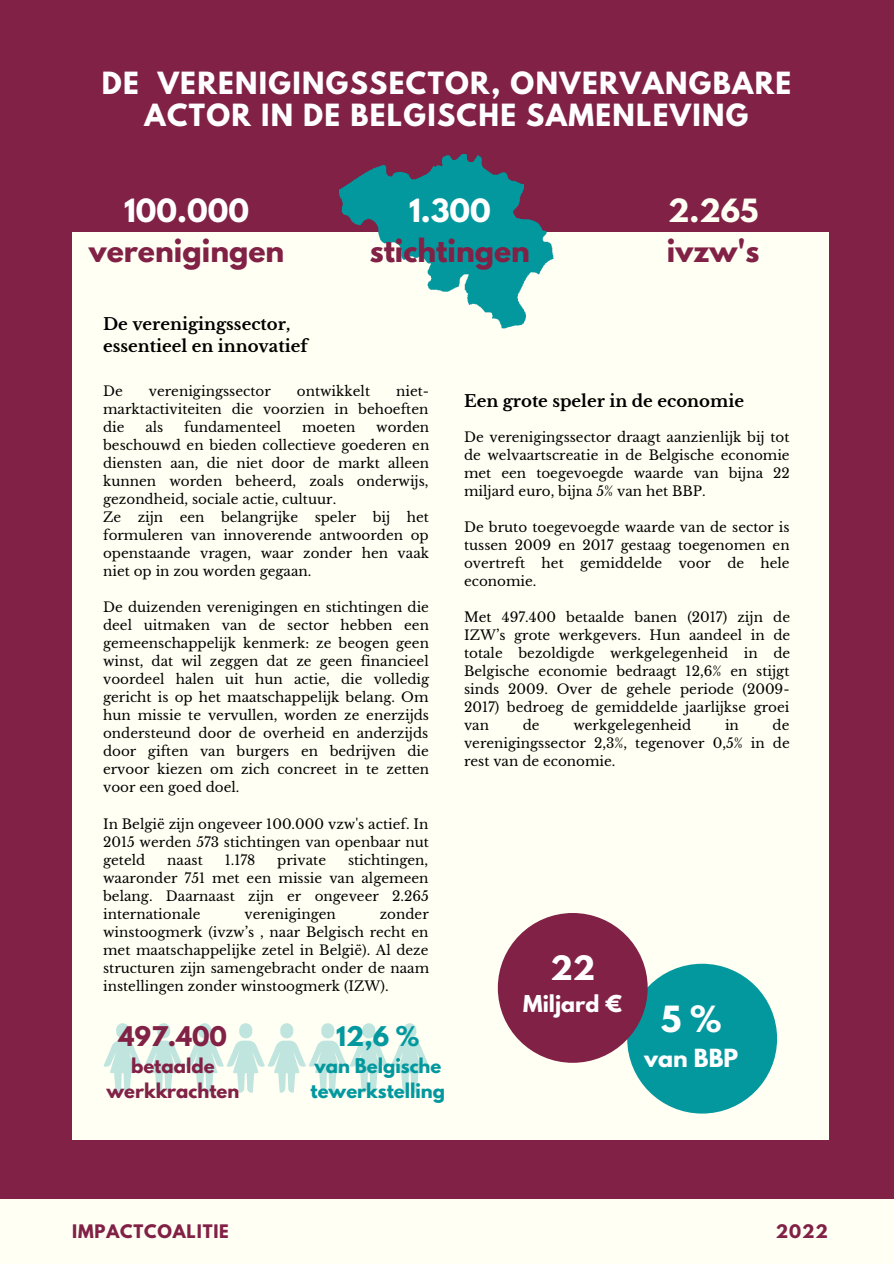
<style>
.page{position:relative;width:894px;height:1264px;background:#fff}
.page>*{position:absolute;margin:0;border:0;box-sizing:border-box;transform-origin:0 0}
.t1{font:700 31.95px "League Spartan";color:#fff}
.t2{font:700 29.7px "League Spartan";color:#fff}
.t3{font:700 28.35px/39.5px "League Spartan";color:#812146;text-align:center}
.t4{font:700 28.35px "League Spartan";color:#fff}
.t5{font:700 28.35px "League Spartan";color:#fffff4}
.t6{font:700 27.15px/31.5px "League Spartan";letter-spacing:.05em;color:#fff;text-align:center}
.t7{font:700 24px "League Spartan";color:#812146}
.t8{font:700 24px "League Spartan";color:#03989e}
.t9{font:700 22.2px "League Spartan";color:#fff}
.t10{font:700 20.55px "League Spartan";color:#fff}
.t11{font:700 18px/24.8px "League Spartan";color:#03989e}
.t12{font:700 18px "League Spartan";color:#812146}
.t13{font:700 16.5px "Libre Baskerville";color:#000}
.t14{font:700 16.5px "League Spartan";letter-spacing:.05em;color:#812146}
.t15{font:13.5px/18px "Libre Baskerville";color:#000;text-align:justify}
.s1{color:#fff}
</style>
<div class="page">
<div style="left:0;top:0;width:893px;height:1263px;background:#812146"></div>
<div style="left:72px;top:232px;width:756px;height:907px;background:#fffff4"></div>
<svg style="left:104px;top:1023px;width:325px;height:69px"></svg>
<img style="left:338px;top:154px;width:216px;height:175px">
<div style="left:0;top:1198px;width:893px;height:65px;background:#fffff4"></div>
<div style="left:627px;top:963px;width:149px;height:150px;background:#03989e;border-radius:50%"></div>
<div style="left:497px;top:913px;width:150px;height:149px;background:#812146;border-radius:50%"></div>
<p class="t6" style="left:102px;top:71px;width:690px">DE VERENIGINGSSECTOR, ONVERVANGBARE<br>ACTOR IN DE BELGISCHE SAMENLEVING</p>
<p class="t4" style="left:124px;top:197px;width:126px">100.000</p>
<p class="t3" style="left:89px;top:234px;width:197px">verenigingen</p>
<p class="t3" style="left:370px;top:195px;width:162px"><span class="s1">1.300 </span>stichtingen</p>
<p class="t5" style="left:668px;top:197px;width:92px">2.265</p>
<p class="t3" style="left:666px;top:234px;width:94px">ivzw's</p>
<p class="t13" style="left:103px;top:313px;width:189px">De verenigingssector,</p>
<p class="t13" style="left:103px;top:336px;width:206px">essentieel en innovatief</p>
<p class="t15" style="left:103px;top:382px;width:21px">De</p>
<p class="t15" style="left:149px;top:382px;width:123px">verenigingssector</p>
<p class="t15" style="left:297px;top:382px;width:75px">ontwikkelt</p>
<p class="t15" style="left:103px;top:382px;width:327px;text-indent:293px">niet&shy;marktactiviteiten die voorzien in behoeften die</p>
<p class="t15" style="left:103px;top:418px;width:327px;text-indent:273px">worden beschouwd en bieden collectieve goederen en diensten aan, die niet door de markt alleen kunnen worden beheerd, zoals onderwijs, gezondheid, sociale actie, cultuur.</p>
<p class="t15" style="left:103px;top:508px;width:327px">Ze zijn een belangrijke speler bij het formuleren van innoverende antwoorden op openstaande vragen, waar zonder hen vaak niet op in zou worden gegaan.</p>
<p class="t15" style="left:103px;top:598px;width:327px">De duizenden verenigingen en stichtingen die deel uitmaken van de sector hebben een gemeenschappelijk kenmerk: ze beogen geen winst, dat wil zeggen dat ze geen financieel voordeel halen uit hun actie, die volledig gericht is op het maatschappelijk belang. Om hun missie te vervullen, worden ze enerzijds ondersteund door de overheid en anderzijds door giften van burgers en bedrijven die ervoor kiezen om zich concreet in te zetten voor een goed doel.</p>
<p class="t15" style="left:103px;top:814px;width:327px">In België zijn ongeveer 100.000 vzw's actief. In 2015 werden 573 stichtingen van openbaar nut geteld</p>
<p class="t15" style="left:145px;top:418px;width:20px">als</p>
<p class="t15" style="left:184px;top:418px;width:99px">fundamenteel</p>
<p class="t15" style="left:302px;top:418px;width:55px">moeten</p>
<p class="t15" style="left:103px;top:850px;width:327px;text-indent:245px">stichtingen, waaronder 751 met een missie van algemeen belang. Daarnaast zijn er ongeveer 2.265 internationale</p>
<p class="t15" style="left:167px;top:850px;width:37px">naast</p>
<p class="t15" style="left:225px;top:850px;width:32px">1.178</p>
<p class="t15" style="left:277px;top:850px;width:50px">private</p>
<p class="t15" style="left:103px;top:904px;width:327px;text-indent:276px">zonder winstoogmerk (ivzw’s , naar Belgisch recht en met maatschappelijke zetel in België). Al deze structuren zijn samengebracht onder de naam instellingen zonder winstoogmerk (IZW).</p>
<p class="t15" style="left:244px;top:904px;width:93px">verenigingen</p>
<p class="t7" style="left:119px;top:1024px;width:110px">497.400</p>
<p class="t12" style="left:131px;top:1056px;width:85px">betaalde</p>
<p class="t12" style="left:106px;top:1081px;width:134px">werkkrachten</p>
<p class="t8" style="left:336px;top:1024px;width:85px">12,6 %</p>
<p class="t11" style="left:310px;top:1055px;width:136px">van Belgische tewerkstelling</p>
<p class="t13" style="left:464px;top:391px;width:281px">Een grote speler in de economie</p>
<p class="t15" style="left:464px;top:428px;width:327px">De verenigingssector draagt aanzienlijk bij tot de welvaartscreatie in de Belgische economie met een toegevoegde waarde van bijna 22 miljard euro, bijna 5% van het BBP.</p>
<p class="t15" style="left:464px;top:518px;width:327px">De bruto toegevoegde waarde van de sector is tussen 2009 en 2017 gestaag toegenomen en overtreft het gemiddelde voor de hele economie.</p>
<p class="t15" style="left:464px;top:608px;width:327px">Met 497.400 betaalde banen (2017) zijn de IZW’s grote werkgevers. Hun aandeel in de totale bezoldigde werkgelegenheid in de Belgische economie bedraagt 12,6% en stijgt sinds 2009. Over de gehele periode (2009- 2017) bedroeg de gemiddelde jaarlijkse groei van</p>
<p class="t15" style="left:464px;top:716px;width:327px;text-indent:308px">de verenigingssector 2,3%, tegenover 0,5% in de rest van de economie.</p>
<p class="t15" style="left:522px;top:716px;width:18px">de</p>
<p class="t15" style="left:573px;top:716px;width:119px">werkgelegenheid</p>
<p class="t15" style="left:724px;top:716px;width:15px">in</p>
<p class="t2" style="left:550px;top:952px;width:46px">22</p>
<p class="t10" style="left:523px;top:993px;width:100px">Miljard €</p>
<p class="t1" style="left:660px;top:1002px;width:62px">5 %</p>
<p class="t9" style="left:644px;top:1046px;width:95px">van BBP</p>
<p class="t14" style="left:72px;top:1222px;width:158px">IMPACTCOALITIE</p>
<p class="t14" style="left:775px;top:1222px;width:53px">2022</p>
</div>
